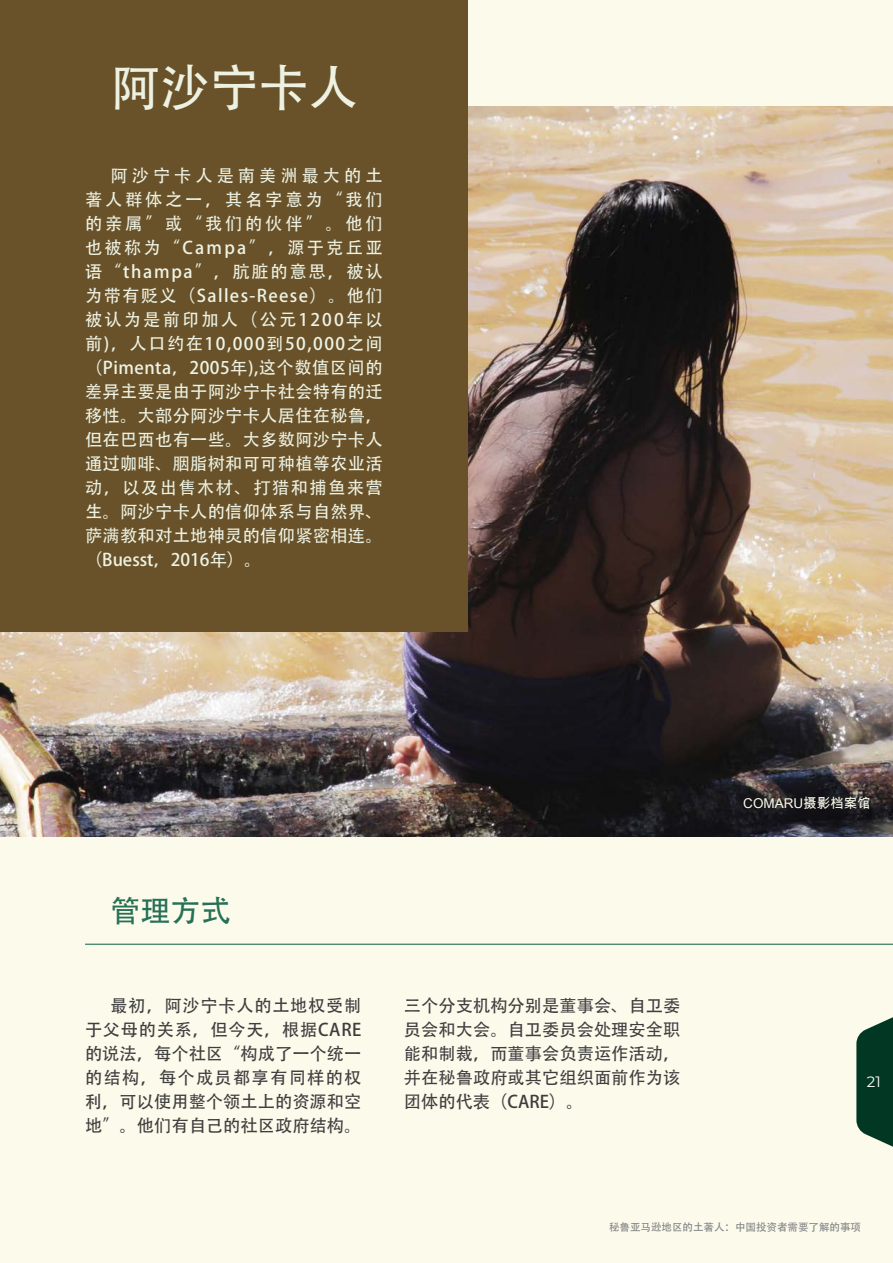
<style>
.page{position:relative;width:893px;height:1263px;background:#fcfaeb}
.page>*{position:absolute;margin:0;border:0;box-sizing:border-box;transform-origin:0 0}
.Cuerpo{font:49.5px "Adobe Heiti Std";color:#ecf1e1}
.Subtitulo_izquierda{font:30px "Adobe Heiti Std";color:#267056}
.Cuerpo-2{font:17.25px/24px "Adobe Heiti Std";letter-spacing:.015em;color:#edf2e4;text-align:justify}
.Cuerpo-3{font:17.25px/24px "Adobe Heiti Std";color:#3e3e3f;text-align:justify}
.t1{font:15px "Montserrat";color:#fff}
.leyendas{font:13.5px "Arial Unicode MS";color:#f9f8e7}
.t2{font:10.5px "Adobe Heiti Std";color:#808285}
</style>
<div class="page">
<svg style="left:856px;top:1017px;width:37px;height:130px;background:#275440"></svg>
<img style="left:0;top:106px;width:893px;height:731px">
<div style="left:0;top:0;width:468px;height:631px;background:#695229"></div>
<hr style="left:85px;top:944px;width:808px;height:1px;background:#267056">
<p class="Cuerpo" style="left:111px;top:58px;width:244px">阿沙宁卡⼈</p>
<p class="Cuerpo-2" style="left:85px;top:164px;width:299px;text-indent:26px">阿沙宁卡人是南美洲最大的土著人群体之一，其名字意为“我们的亲属”或“我们的伙伴”。他们也被称为“Campa”，源于克丘亚语“thampa”，肮脏的意思，被认为带有贬义（Salles-Reese）。他们被认为是前印加人（公元1200年以前)，人口约在10,000到50,000之间（Pimenta，2005年),这个数值区间的差异主要是由于阿沙宁卡社会特有的迁移性。大部分阿沙宁卡人居住在秘鲁，但在巴西也有一些。大多数阿沙宁卡人通过咖啡、胭脂树和可可种植等农业活动，以及出售木材、打猎和捕鱼来营生。阿沙宁卡人的信仰体系与自然界、萨满教和对土地神灵的信仰紧密相连。（Buesst，2016年）。</p>
<p class="Subtitulo_izquierda" style="left:111px;top:893px;width:122px">管理方式</p>
<p class="Cuerpo-3" style="left:85px;top:994px;width:278px;text-indent:26px">最初，阿沙宁卡人的土地权受制于父母的关系，但今天，根据CARE的说法，每个社区“构成了一个统一的结构，每个成员都享有同样的权利，可以使用整个领土上的资源和空地”。他们有自己的社区政府结构。</p>
<p class="Cuerpo-3" style="left:404px;top:994px;width:278px">三个分支机构分别是董事会、自卫委员会和大会。自卫委员会处理安全职能和制裁，而董事会负责运作活动，并在秘鲁政府或其它组织面前作为该团体的代表（CARE）。</p>
<p class="leyendas" style="left:743px;top:793px;width:129px">COMARU摄影档案馆</p>
<p class="t1" style="left:867px;top:1072px;width:15px">21</p>
<p class="t2" style="left:609px;top:1221px;width:253px">秘鲁亚⻢逊地区的土著人：中国投资者需要了解的事项</p>
</div>
